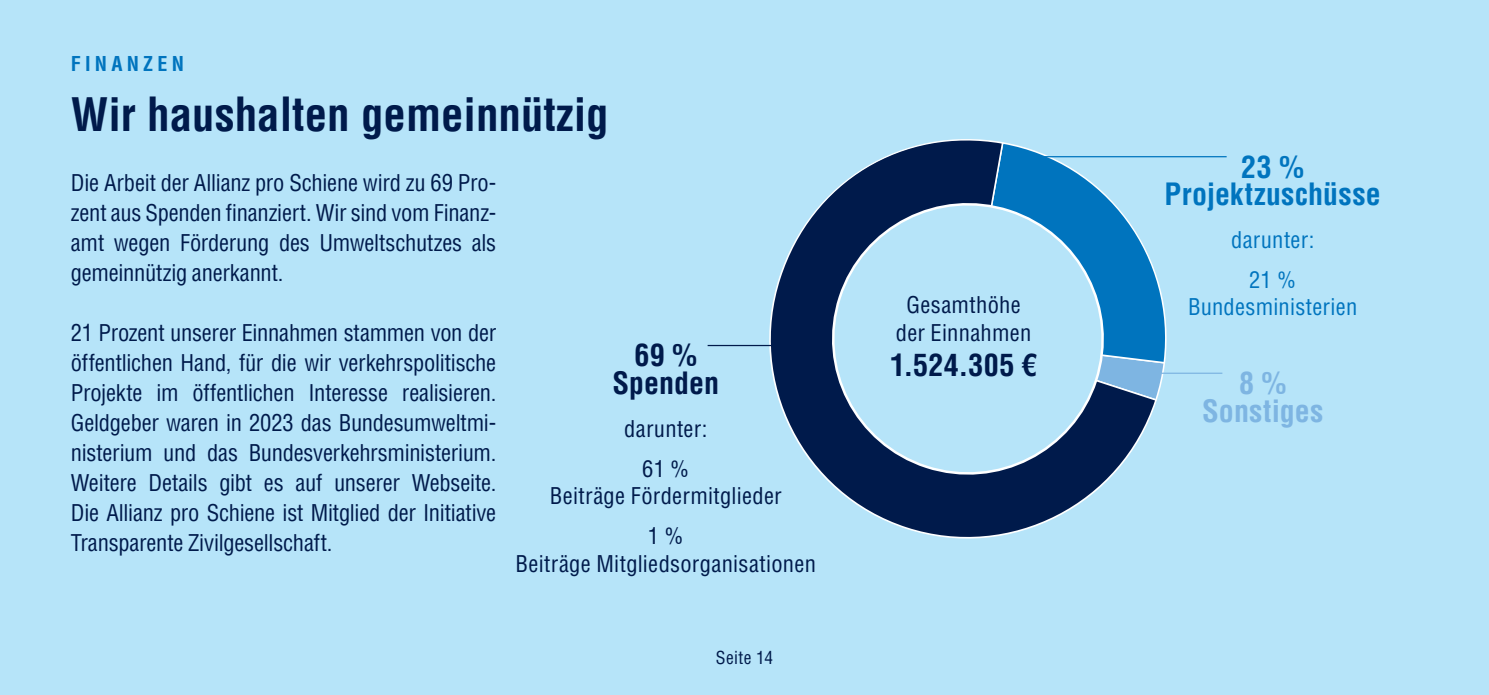
<style>
.page{position:relative;width:1489px;height:695px;background:#fff}
.page>*{position:absolute;margin:0;border:0;box-sizing:border-box;transform-origin:0 0}
.Überschrift{font:700 condensed 45px "Helvetica LT Pro";color:#001a4b}
.Fördermitglieder_Einzug{font:700 condensed 30px "Helvetica LT Std";letter-spacing:.005em;color:#001a4b}
.Fördermitglieder_Einzug-2{font:700 condensed 30px "Helvetica LT Std";letter-spacing:.01em;color:#0074be}
.Fördermitglieder_Einzug-3{font:700 condensed 30px "Helvetica LT Std";letter-spacing:.005em;color:#7eb5e2}
.Fließtext{font:condensed 22.5px/30px "Helvetica LT Pro";letter-spacing:-.01em;color:#001a4b;text-align:justify}
.Fördermitglieder_Einzug-4{font:condensed 22.5px "Helvetica LT Std";letter-spacing:.015em;color:#001a4b}
.Fördermitglieder_Einzug-5{font:condensed 22.5px "Helvetica LT Std";letter-spacing:.01em;color:#0074be}
.Themenüberschrift{font:700 condensed 20px "Helvetica LT Pro";letter-spacing:.21em;color:#0074be}
.Fördermitglieder{font:condensed 17.5px "Helvetica LT Std";letter-spacing:.025em;color:#001a4b}
</style>
<div class="page">
<div style="left:0;top:0;width:1488px;height:694px;background:#b6e4f9"></div>
<svg style="left:1156px;top:363px;width:9px;height:38px"></svg>
<svg style="left:1156px;top:157px;width:19px;height:206px"></svg>
<svg style="left:746px;top:139px;width:410px;height:400px"></svg>
<svg style="left:816px;top:185px;width:306px;height:308px"></svg>
<hr style="left:707px;top:345px;width:74px;height:1px;background:#001a4b">
<hr style="left:1013px;top:156px;width:213px;height:1px;background:#0074be">
<hr style="left:1138px;top:372px;width:84px;height:2px;background:#7eb5e2">
<p class="Themenüberschrift" style="left:71px;top:50px;width:114px">FINANZEN</p>
<p class="Überschrift" style="left:71px;top:84px;width:539px">Wir haushalten gemeinnützig</p>
<p class="Fließtext" style="left:71px;top:168px;width:427px">Die Arbeit der Allianz pro Schiene wird zu 69 Pro&shy;zent aus Spenden finanziert. Wir sind vom Finanz&shy;amt wegen Förderung des Umweltschutzes als gemeinnützig anerkannt.</p>
<p class="Fließtext" style="left:71px;top:318px;width:427px">21 Prozent unserer Einnahmen stammen von der öffentlichen Hand, für die wir verkehrspolitische Projekte im öffentlichen Interesse realisieren.<br>Geldgeber waren in 2023 das Bundesumweltmi&shy;nisterium und das Bundesverkehrsministerium.<br>Weitere Details gibt es auf unserer Webseite.<br>Die Allianz pro Schiene ist Mitglied der Initiative Transparente Zivilgesellschaft.</p>
<p class="Fördermitglieder_Einzug" style="left:634px;top:336px;width:64px">69 %</p>
<p class="Fördermitglieder_Einzug" style="left:612px;top:364px;width:108px">Spenden</p>
<p class="Fördermitglieder_Einzug-4" style="left:624px;top:414px;width:85px">darunter:</p>
<p class="Fördermitglieder_Einzug-4" style="left:642px;top:454px;width:48px">61 %</p>
<p class="Fördermitglieder_Einzug-4" style="left:550px;top:481px;width:233px">Beiträge Fördermitglieder</p>
<p class="Fördermitglieder_Einzug-4" style="left:648px;top:521px;width:37px">1 %</p>
<p class="Fördermitglieder_Einzug-4" style="left:515px;top:549px;width:302px">Beiträge Mitgliedsorganisationen</p>
<p class="Fördermitglieder" style="left:715px;top:646px;width:59px">Seite 14</p>
<p class="Fördermitglieder_Einzug-4" style="left:906px;top:291px;width:116px">Gesamthöhe</p>
<p class="Fördermitglieder_Einzug-4" style="left:895px;top:318px;width:137px">der Einnahmen</p>
<p class="Fördermitglieder_Einzug" style="left:890px;top:346px;width:148px">1.524.305 €</p>
<p class="Fördermitglieder_Einzug-2" style="left:1241px;top:148px;width:65px">23 %</p>
<p class="Fördermitglieder_Einzug-2" style="left:1164px;top:175px;width:218px">Projektzuschüsse</p>
<p class="Fördermitglieder_Einzug-5" style="left:1230px;top:225px;width:85px">darunter:</p>
<p class="Fördermitglieder_Einzug-5" style="left:1249px;top:265px;width:48px">21 %</p>
<p class="Fördermitglieder_Einzug-5" style="left:1187px;top:293px;width:171px">Bundesministerien</p>
<p class="Fördermitglieder_Einzug-3" style="left:1238px;top:364px;width:49px">8 %</p>
<p class="Fördermitglieder_Einzug-3" style="left:1201px;top:392px;width:123px">Sonstiges</p>
</div>
